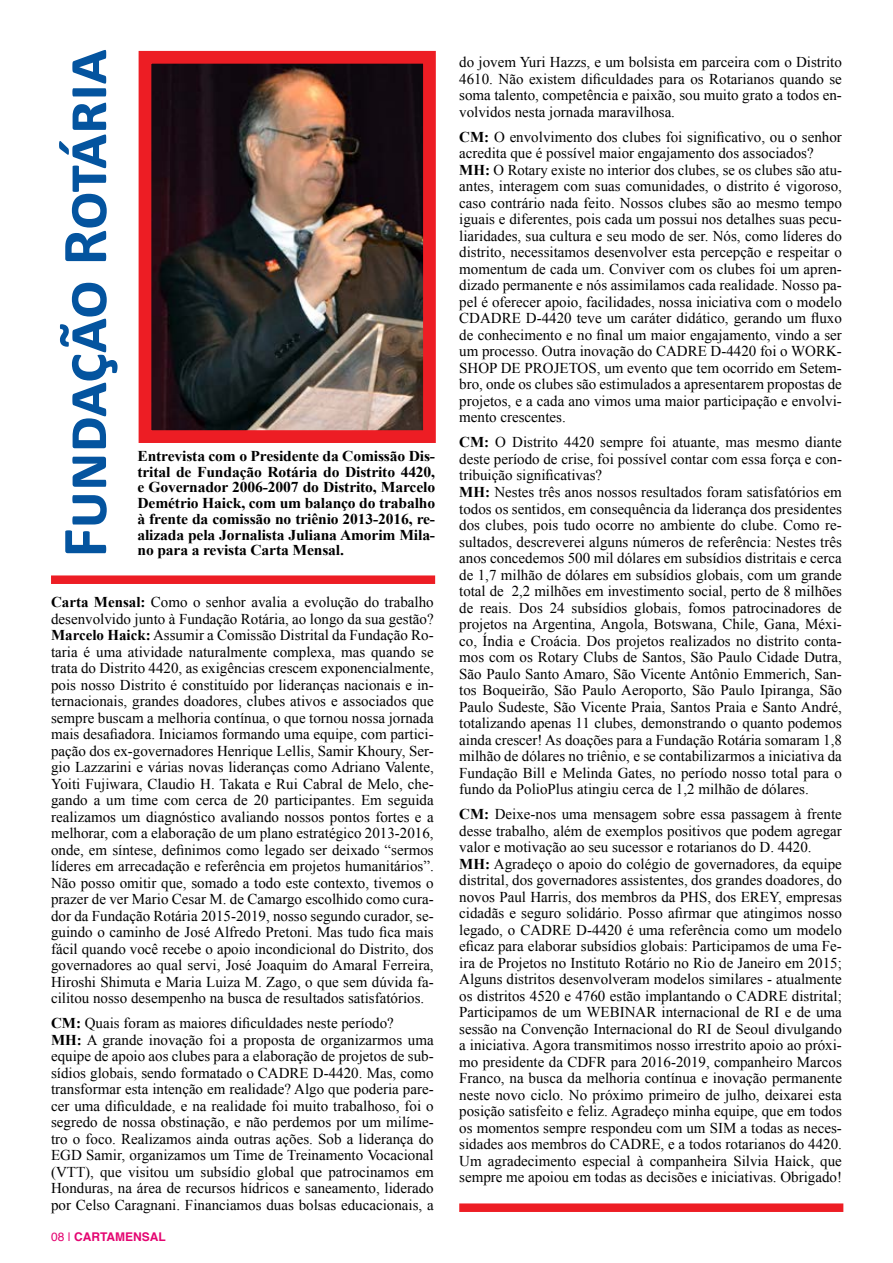
<style>
.page{position:relative;width:893px;height:1263px;background:#fff}
.page>*{position:absolute;margin:0;border:0;box-sizing:border-box;transform-origin:0 0}
.t1{font:700 64.5px "Calibri";letter-spacing:-.01em;color:#04549f}
.t2{font:15px/16.5px "Times New Roman";color:#000}
.t3{font:700 15px/15.8px "Times New Roman";letter-spacing:-.01em;color:#000;text-align:justify;scale:1.04 1}
.t4{font:700 12px "Helvetica";color:#e40571}
.s1{font-weight:700}
.s2{font-weight:400}
</style>
<div class="page">
<img style="left:153px;top:65px;width:269px;height:364px">
<div style="left:139px;top:51px;width:297px;height:392px;border:13px solid #ed1d24"></div>
<div style="left:51px;top:575px;width:384px;height:9px;background:#ed1d24"></div>
<div style="left:459px;top:1203px;width:384px;height:9px;background:#ed1d24"></div>
<h1 class="t1" style="left:43px;top:558px;width:510px;rotate:-90deg">Fundação Rotária</h1>
<p class="t3" style="left:137px;top:448px;width:288px">Entrevista com o Presidente da Comissão Dis&shy;trital de Fundação Rotária do Distrito 4420, e Governador 2006-2007 do Distrito, Marcelo Demétrio Haick, com um balanço do trabalho à frente da comissão no triênio 2013-2016, re&shy;alizada pela Jornalista Juliana Amorim Mila&shy;no para a revista Carta Mensal.</p>
<p class="t2" style="left:51px;top:593px;width:384px;text-align:justify"><span class="s1">Carta Mensal:</span> Como o senhor avalia a evolução do trabalho desenvolvido junto à Fundação Rotária, ao longo da sua gestão?<br><span class="s1">Marcelo Haick:</span> Assumir a Comissão Distrital da Fundação Ro&shy;taria é uma atividade naturalmente complexa, mas quando se trata do Distrito 4420, as exigências crescem exponencialmente, pois nosso Distrito é constituído por lideranças nacionais e in&shy;ternacionais, grandes doadores, clubes ativos e associados que sempre buscam a melhoria contínua, o que tornou nossa jornada mais desafiadora. Iniciamos formando uma equipe, com partici&shy;pação dos ex-governadores Henrique Lellis, Samir Khoury, Ser&shy;gio Lazzarini e várias novas lideranças como Adriano Valente, Yoiti Fujiwara, Claudio H. Takata e Rui Cabral de Melo, che&shy;gando a um time com cerca de 20 participantes. Em seguida realizamos um diagnóstico avaliando nossos pontos fortes e a melhorar, com a elaboração de um plano estratégico 2013-2016, onde, em síntese, definimos como legado ser deixado “sermos líderes em arrecadação e referência em projetos humanitários”.<br>Não posso omitir que, somado a todo este contexto, tivemos o prazer de ver Mario Cesar M. de Camargo escolhido como cura&shy;dor da Fundação Rotária 2015-2019, nosso segundo curador, se&shy;guindo o caminho de José Alfredo Pretoni. Mas tudo fica mais fácil quando você recebe o apoio incondicional do Distrito, dos governadores ao qual servi, José Joaquim do Amaral Ferreira, Hiroshi Shimuta e Maria Luiza M. Zago, o que sem dúvida fa&shy;cilitou nosso desempenho na busca de resultados satisfatórios.</p>
<p class="t2" style="left:51px;top:1014px;width:384px"><span class="s1">CM:</span> Quais foram as maiores dificuldades neste período?<br><span class="s1">MH:</span> A grande inovação foi a proposta de organizarmos uma equipe de apoio aos clubes para a elaboração de projetos de sub&shy;sídios globais, sendo formatado o CADRE D-4420. Mas, como transformar esta intenção em realidade? Algo que poderia pare&shy;cer uma dificuldade, e na realidade foi muito trabalhoso, foi o segredo de nossa obstinação, e não perdemos por um milíme&shy;tro o foco. Realizamos ainda outras ações. Sob a liderança do EGD Samir, organizamos um Time de Treinamento Vocacional (VTT), que visitou um subsídio global que patrocinamos em Honduras, na área de recursos hídricos e saneamento, liderado por Celso Caragnani. Financiamos duas bolsas educacionais, a</p>
<p class="t4" style="left:51px;top:1227px;width:116px"><span class="s2">08 |</span> CARTAMENSAL</p>
<p class="t2" style="left:459px;top:54px;width:384px;text-align:justify">do jovem Yuri Hazzs, e um bolsista em parceira com o Distrito 4610. Não existem dificuldades para os Rotarianos quando se soma talento, competência e paixão, sou muito grato a todos en&shy;volvidos nesta jornada maravilhosa.</p>
<p class="t2" style="left:459px;top:128px;width:384px"><span class="s1">CM:</span> O envolvimento dos clubes foi significativo, ou o senhor acredita que é possível maior engajamento dos associados?<br><span class="s1">MH:</span> O Rotary existe no interior dos clubes, se os clubes são atu&shy;antes, interagem com suas comunidades, o distrito é vigoroso, caso contrário nada feito. Nossos clubes são ao mesmo tempo iguais e diferentes, pois cada um possui nos detalhes suas pecu&shy;liaridades, sua cultura e seu modo de ser. Nós, como líderes do distrito, necessitamos desenvolver esta percepção e respeitar o momentum de cada um. Conviver com os clubes foi um apren&shy;dizado permanente e nós assimilamos cada realidade. Nosso pa&shy;pel é oferecer apoio, facilidades, nossa iniciativa com o modelo CDADRE D-4420 teve um caráter didático, gerando um fluxo de conhecimento e no final um maior engajamento, vindo a ser um processo. Outra inovação do CADRE D-4420 foi o WORK-SHOP DE PROJETOS, um evento que tem ocorrido em Setem&shy;bro, onde os clubes são estimulados a apresentarem propostas de projetos, e a cada ano vimos uma maior participação e envolvi&shy;mento crescentes.</p>
<p class="t2" style="left:459px;top:434px;width:384px"><span class="s1">CM:</span> O Distrito 4420 sempre foi atuante, mas mesmo diante deste período de crise, foi possível contar com essa força e con&shy;tribuição significativas?<br><span class="s1">MH:</span> Nestes três anos nossos resultados foram satisfatórios em todos os sentidos, em consequência da liderança dos presidentes dos clubes, pois tudo ocorre no ambiente do clube. Como re&shy;sultados, descreverei alguns números de referência: Nestes três anos concedemos 500 mil dólares em subsídios distritais e cerca de 1,7 milhão de dólares em subsídios globais, com um grande total de 2,2 milhões em investimento social, perto de 8 milhões de reais. Dos 24 subsídios globais, fomos patrocinadores de projetos na Argentina, Angola, Botswana, Chile, Gana, Méxi&shy;co, Índia e Croácia. Dos projetos realizados no distrito conta&shy;mos com os Rotary Clubs de Santos, São Paulo Cidade Dutra, São Paulo Santo Amaro, São Vicente Antônio Emmerich, San&shy;tos Boqueirão, São Paulo Aeroporto, São Paulo Ipiranga, São Paulo Sudeste, São Vicente Praia, Santos Praia e Santo André, totalizando apenas 11 clubes, demonstrando o quanto podemos ainda crescer! As doações para a Fundação Rotária somaram 1,8 milhão de dólares no triênio, e se contabilizarmos a iniciativa da Fundação Bill e Melinda Gates, no período nosso total para o fundo da PolioPlus atingiu cerca de 1,2 milhão de dólares.</p>
<p class="t2" style="left:459px;top:805px;width:384px"><span class="s1">CM:</span> Deixe-nos uma mensagem sobre essa passagem à frente desse trabalho, além de exemplos positivos que podem agregar valor e motivação ao seu sucessor e rotarianos do D. 4420.<br><span class="s1">MH:</span> Agradeço o apoio do colégio de governadores, da equipe distrital, dos governadores assistentes, dos grandes doadores, do novos Paul Harris, dos membros da PHS, dos EREY, empresas cidadãs e seguro solidário. Posso afirmar que atingimos nosso legado, o CADRE D-4420 é uma referência como um modelo eficaz para elaborar subsídios globais: Participamos de uma Fe&shy;ira de Projetos no Instituto Rotário no Rio de Janeiro em 2015; Alguns distritos desenvolveram modelos similares - atualmente os distritos 4520 e 4760 estão implantando o CADRE distrital; Participamos de um WEBINAR internacional de RI e de uma sessão na Convenção Internacional do RI de Seoul divulgando a iniciativa. Agora transmitimos nosso irrestrito apoio ao próxi&shy;mo presidente da CDFR para 2016-2019, companheiro Marcos Franco, na busca da melhoria contínua e inovação permanente neste novo ciclo. No próximo primeiro de julho, deixarei esta posição satisfeito e feliz. Agradeço minha equipe, que em todos os momentos sempre respondeu com um SIM a todas as neces&shy;sidades aos membros do CADRE, e a todos rotarianos do 4420.<br>Um agradecimento especial à companheira Silvia Haick, que sempre me apoiou em todas as decisões e iniciativas. Obrigado!</p>
</div>
